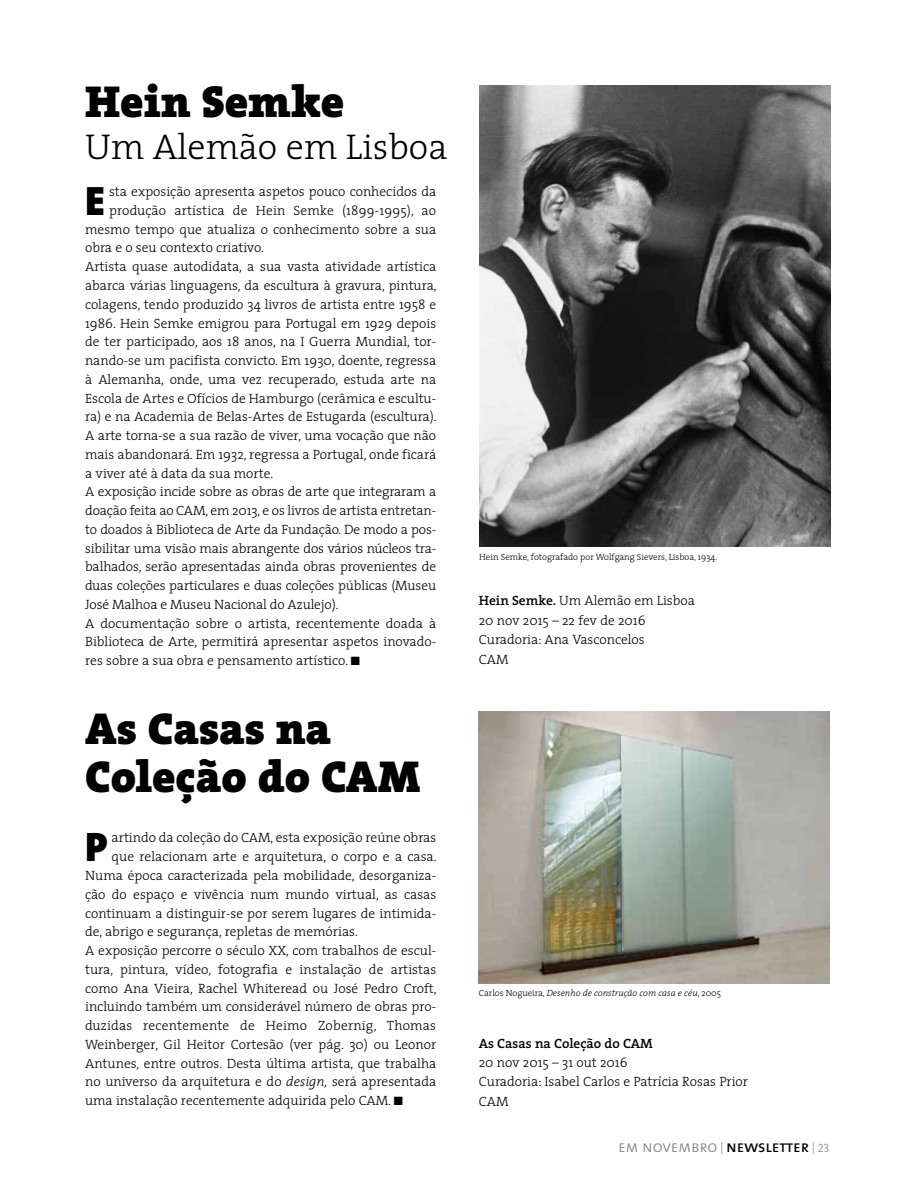
<style>
.page{position:relative;width:915px;height:1191px;background:#fff}
.page>*{position:absolute;margin:0;border:0;box-sizing:border-box;transform-origin:0 0}
.t1{font:900 45px/48px "The Serif";color:#000}
.t2{font:41.25px "The Sans Black Caps";color:#000}
.t3{font:300 36px "The Serif";color:#000}
.t4{font:16.5px "The Mix Light Caps";letter-spacing:-.01em;color:#808285}
.t5{font:300 13.5px/19.5px "The Serif";color:#000}
.t6{font:600 13.5px "The Serif";color:#000}
.t7{font:13.5px "The Serif Light Caps";color:#000}
.t8{font:300 9px "The Serif";color:#000}
.t9{font:italic 300 9px "The Serif";color:#000}
.s1{font-style:italic}
.s2{font-weight:600}
.s3{font-style:normal}
.s4{font-family:"The Serif Light Caps";font-size:12px}
.s5{font-family:"The Mix Caps";color:#000}
</style>
<div class="page">
<img style="left:479px;top:85px;width:351px;height:461px">
<img style="left:478px;top:711px;width:351px;height:272px">
<h1 class="t1" style="left:85px;top:77px;width:261px">Hein Semke</h1>
<h3 class="t3" style="left:85px;top:117px;width:364px">Um Alemão em Lisboa</h3>
<h2 class="t2" style="left:85px;top:166px;width:21px">E</h2>
<p class="t5" style="left:109px;top:181px;width:328px">sta exposição apresenta aspetos pouco conhecidos da</p>
<p class="t5" style="left:109px;top:200px;width:328px">produção artística de Hein Semke (1899-1995), ao</p>
<p class="t5" style="left:85px;top:219px;width:352px">mesmo tempo que atualiza o conhecimento sobre a sua</p>
<p class="t5" style="left:85px;top:238px;width:180px">obra e o seu contexto criativo.</p>
<p class="t5" style="left:85px;top:256px;width:352px">Artista quase autodidata, a sua vasta atividade artística</p>
<p class="t5" style="left:85px;top:275px;width:353px">abarca várias linguagens, da escultura à gravura, pintura,</p>
<p class="t5" style="left:85px;top:294px;width:352px">colagens, tendo produzido 34 livros de artista entre 1958 e</p>
<p class="t5" style="left:85px;top:313px;width:352px">1986. Hein Semke emigrou para Portugal em 1929 depois</p>
<p class="t5" style="left:85px;top:331px;width:352px">de ter participado, aos 18 anos, na I Guerra Mundial, tor-</p>
<p class="t5" style="left:85px;top:350px;width:352px">nando-se um pacifista convicto. Em 1930, doente, regressa</p>
<p class="t5" style="left:85px;top:369px;width:352px">à Alemanha, onde, uma vez recuperado, estuda arte na</p>
<p class="t5" style="left:85px;top:388px;width:352px">Escola de Artes e Ofícios de Hamburgo (cerâmica e escultu-</p>
<p class="t5" style="left:85px;top:406px;width:353px">ra) e na Academia de Belas-Artes de Estugarda (escultura).</p>
<p class="t5" style="left:85px;top:425px;width:352px">A arte torna-se a sua razão de viver, uma vocação que não</p>
<p class="t5" style="left:85px;top:444px;width:352px">mais abandonará. Em 1932, regressa a Portugal, onde ficará</p>
<p class="t5" style="left:85px;top:463px;width:190px">a viver até à data da sua morte.</p>
<p class="t5" style="left:85px;top:481px;width:352px">A exposição incide sobre as obras de arte que integraram a</p>
<p class="t5" style="left:85px;top:500px;width:352px">doação feita ao CAM, em 2013, e os livros de artista entretan-</p>
<p class="t5" style="left:85px;top:519px;width:352px">to doados à Biblioteca de Arte da Fundação. De modo a pos-</p>
<p class="t5" style="left:85px;top:538px;width:352px">sibilitar uma visão mais abrangente dos vários núcleos tra-</p>
<p class="t5" style="left:85px;top:556px;width:352px">balhados, serão apresentadas ainda obras provenientes de</p>
<p class="t5" style="left:85px;top:575px;width:352px">duas coleções particulares e duas coleções públicas (Museu</p>
<p class="t5" style="left:85px;top:594px;width:255px">José Malhoa e Museu Nacional do Azulejo).</p>
<p class="t5" style="left:85px;top:613px;width:352px">A documentação sobre o artista, recentemente doada à</p>
<p class="t5" style="left:85px;top:631px;width:352px">Biblioteca de Arte, permitirá apresentar aspetos inovado-</p>
<p class="t5" style="left:85px;top:650px;width:276px">res sobre a sua obra e pensamento artístico. ■</p>
<h1 class="t1" style="left:85px;top:704px;width:337px">As Casas na<br>Coleção do CAM</h1>
<h2 class="t2" style="left:85px;top:812px;width:24px">P</h2>
<p class="t5" style="left:112px;top:827px;width:326px">artindo da coleção do CAM, esta exposição reúne obras</p>
<p class="t5" style="left:112px;top:846px;width:326px">que relacionam arte e arquitetura, o corpo e a casa.</p>
<p class="t5" style="left:85px;top:865px;width:352px">Numa época caracterizada pela mobilidade, desorganiza-</p>
<p class="t5" style="left:85px;top:884px;width:352px">ção do espaço e vivência num mundo virtual, as casas</p>
<p class="t5" style="left:85px;top:902px;width:352px">continuam a distinguir-se por serem lugares de intimida-</p>
<p class="t5" style="left:85px;top:921px;width:274px">de, abrigo e segurança, repletas de memórias.</p>
<p class="t5" style="left:85px;top:940px;width:352px">A exposição percorre o século XX, com trabalhos de escul-</p>
<p class="t5" style="left:85px;top:959px;width:352px">tura, pintura, vídeo, fotografia e instalação de artistas</p>
<p class="t5" style="left:85px;top:977px;width:353px">como Ana Vieira, Rachel Whiteread ou José Pedro Croft,</p>
<p class="t5" style="left:85px;top:996px;width:352px">incluindo também um considerável número de obras pro-</p>
<p class="t5" style="left:85px;top:1015px;width:352px">duzidas recentemente de Heimo Zobernig, Thomas</p>
<p class="t5" style="left:85px;top:1034px;width:352px">Weinberger, Gil Heitor Cortesão (ver pág. 30) ou Leonor</p>
<p class="t5" style="left:85px;top:1052px;width:352px">Antunes, entre outros. Desta última artista, que trabalha</p>
<p class="t5" style="left:85px;top:1071px;width:352px">no universo da arquitetura e do <span class="s1">design,</span> será apresentada</p>
<p class="t5" style="left:85px;top:1090px;width:319px">uma instalação recentemente adquirida pelo CAM. ■</p>
<p class="t8" style="left:479px;top:549px;width:239px">Hein Semke, fotografado por Wolfgang Sievers, Lisboa, 1934.</p>
<p class="t5" style="left:478px;top:590px;width:217px"><span class="s2">Hein Semke.</span> Um Alemão em Lisboa<br>20 nov 2015 – 22 fev de 2016<br>Curadoria: Ana Vasconcelos</p>
<p class="t7" style="left:478px;top:648px;width:31px">CAM</p>
<p class="t9" style="left:478px;top:985px;width:244px"><span class="s3">Carlos Nogueira,</span> Desenho de construção com casa e céu<span class="s3">, 2005</span></p>
<p class="t6" style="left:478px;top:1031px;width:175px">As Casas na Coleção do CAM</p>
<p class="t5" style="left:478px;top:1052px;width:270px">20 nov 2015 – 31 out 2016<br>Curadoria: Isabel Carlos e Patrícia Rosas Prior</p>
<p class="t7" style="left:478px;top:1090px;width:31px">CAM</p>
<p class="t4" style="left:618px;top:1132px;width:213px">em novembro <span class="s4">|</span> <span class="s5">newsletter</span> <span class="s4">| 23</span></p>
</div>
